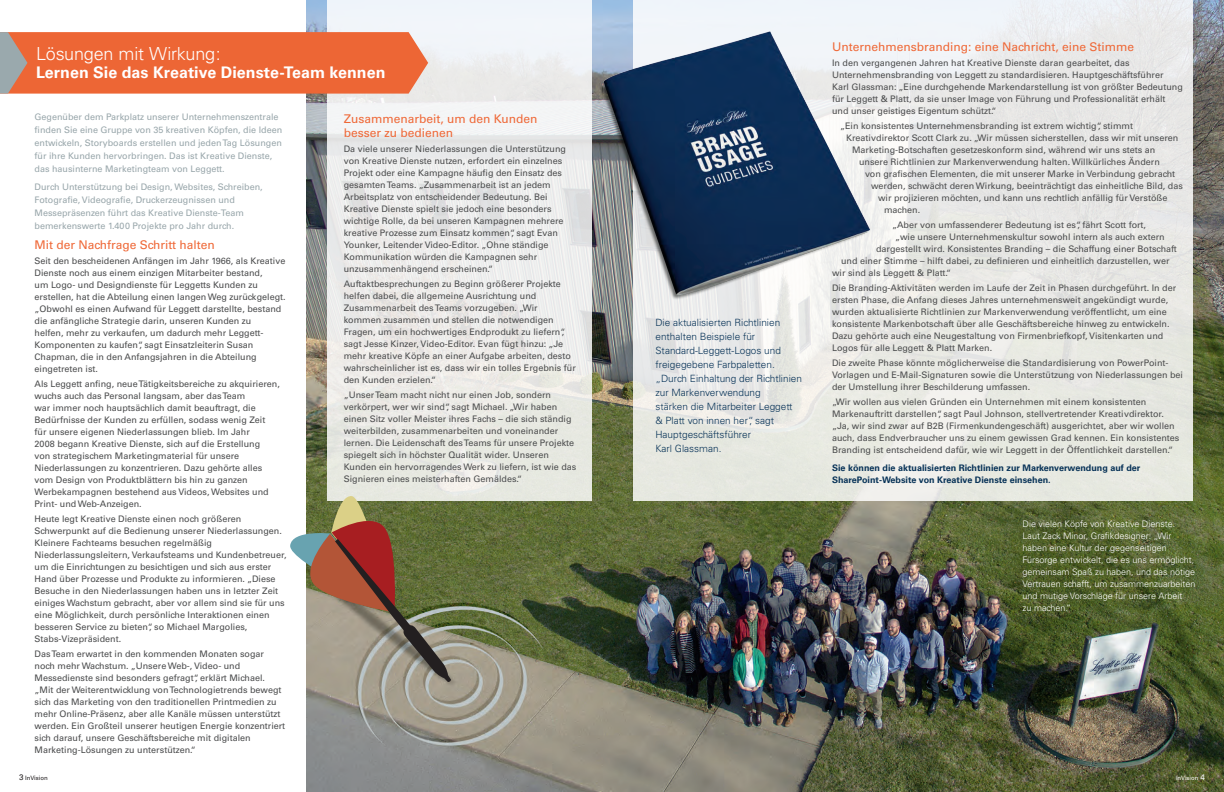
<style>
.page{position:relative;width:1224px;height:792px;background:#fff}
.page>*{position:absolute;margin:0;border:0;box-sizing:border-box;transform-origin:0 0}
.t1{font:300 18px "Univers";letter-spacing:-.01em;color:#fff}
.t2{font:700 16px "Univers";letter-spacing:.005em;color:#fff}
.t3{font:12px/14px "Univers";color:#ef6837}
.t4{font:300 10px/14px "Univers";color:#073257}
.t5{font:9px/12px "Univers";color:#4b4c4d}
.t6{font:9px/13px "Univers";color:#98a6aa}
.t7{font:300 9px/12px "Univers";color:#fff}
.t8{font:700 9px/12px "Univers";color:#073257}
.t9{font:6px "Univers";letter-spacing:-.01em;color:#231f20}
.t10{font:6px "Univers";letter-spacing:-.01em;color:#fff}
.s1{font-size:8px}
</style>
<div class="page">
<img style="left:306px;top:0;width:297px;height:792px">
<svg style="left:328px;top:0;width:264px;height:501px;fill:#ecebea"></svg>
<svg style="left:0;top:32px;width:428px;height:62px;background:#e96c3f"></svg>
<img style="left:552px;top:0;width:51px;height:341px">
<svg style="left:290px;top:495px;width:161px;height:187px;background:#97866f"></svg>
<img style="left:603px;top:0;width:621px;height:792px">
<svg style="left:634px;top:0;width:559px;height:501px;background:#c9ced1"></svg>
<h1 class="t1" style="left:36px;top:42px;width:186px">Lösungen mit Wirkung:</h1>
<h2 class="t2" style="left:36px;top:63px;width:351px">Lernen Sie das Kreative Dienste-Team kennen</h2>
<h3 class="t3" style="left:344px;top:112px;width:195px">Zusammenarbeit, um den Kunden besser zu bedienen</h3>
<p class="t5" style="left:344px;top:143px;width:224px">Da viele unserer Niederlassungen die Unterstützung von Kreative Dienste nutzen, erfordert ein einzelnes Projekt oder eine Kampagne häufig den Einsatz des gesamten Teams. „Zusammenarbeit ist an jedem Arbeitsplatz von entscheidender Bedeutung. Bei Kreative Dienste spielt sie jedoch eine besonders wichtige Rolle, da bei unseren Kampagnen mehrere kreative Prozesse zum Einsatz kommen“, sagt Evan Younker, Leitender Video-Editor. „Ohne ständige Kommunikation würden die Kampagnen sehr unzusammenhängend erscheinen.“</p>
<p class="t5" style="left:344px;top:278px;width:234px">Auftaktbesprechungen zu Beginn größerer Projekte helfen dabei, die allgemeine Ausrichtung und Zusammenarbeit des Teams vorzugeben. „Wir kommen zusammen und stellen die notwendigen Fragen, um ein hochwertiges Endprodukt zu liefern“, sagt Jesse Kinzer, Video-Editor. Evan fügt hinzu: „Je mehr kreative Köpfe an einer Aufgabe arbeiten, desto wahrscheinlicher ist es, dass wir ein tolles Ergebnis für den Kunden erzielen.“</p>
<p class="t5" style="left:344px;top:389px;width:234px">„Unser Team macht nicht nur einen Job, sondern verkörpert, wer wir sind“, sagt Michael. „Wir haben einen Sitz voller Meister ihres Fachs – die sich ständig weiterbilden, zusammenarbeiten und voneinander lernen. Die Leidenschaft des Teams für unsere Projekte spiegelt sich in höchster Qualität wider. Unseren Kunden ein hervorragendes Werk zu liefern, ist wie das Signieren eines meisterhaften Gemäldes.“</p>
<p class="t6" style="left:35px;top:111px;width:249px">Gegenüber dem Parkplatz unserer Unternehmenszentrale finden Sie eine Gruppe von 35 kreativen Köpfen, die Ideen entwickeln, Storyboards erstellen und jeden Tag Lösungen für ihre Kunden hervorbringen. Das ist Kreative Dienste, das hausinterne Marketingteam von Leggett.</p>
<p class="t6" style="left:35px;top:181px;width:230px">Durch Unterstützung bei Design, Websites, Schreiben, Fotografie, Videografie, Druckerzeugnissen und Messepräsenzen führt das Kreative Dienste-Team bemerkenswerte 1.400 Projekte pro Jahr durch.</p>
<h3 class="t3" style="left:35px;top:238px;width:182px">Mit der Nachfrage Schritt halten</h3>
<p class="t5" style="left:35px;top:255px;width:253px">Seit den bescheidenen Anfängen im Jahr 1966, als Kreative Dienste noch aus einem einzigen Mitarbeiter bestand,<br>um Logo- und Designdienste für Leggetts Kunden zu erstellen, hat die Abteilung einen langen Weg zurückgelegt. „Obwohl es einen Aufwand für Leggett darstellte, bestand die anfängliche Strategie darin, unseren Kunden zu<br>helfen, mehr zu verkaufen, um dadurch mehr Leggett-Komponenten zu kaufen“, sagt Einsatzleiterin Susan Chapman, die in den Anfangsjahren in die Abteilung eingetreten ist.</p>
<p class="t5" style="left:35px;top:378px;width:247px">Als Leggett anfing, neue Tätigkeitsbereiche zu akquirieren, wuchs auch das Personal langsam, aber das Team<br>war immer noch hauptsächlich damit beauftragt, die Bedürfnisse der Kunden zu erfüllen, sodass wenig Zeit<br>für unsere eigenen Niederlassungen blieb. Im Jahr<br>2008 begann Kreative Dienste, sich auf die Erstellung<br>von strategischem Marketingmaterial für unsere Niederlassungen zu konzentrieren. Dazu gehörte alles vom Design von Produktblättern bis hin zu ganzen Werbekampagnen bestehend aus Videos, Websites und Print- und Web-Anzeigen.</p>
<p class="t5" style="left:35px;top:513px;width:253px">Heute legt Kreative Dienste einen noch größeren Schwerpunkt auf die Bedienung unserer Niederlassungen.<br>Kleinere Fachteams besuchen regelmäßig Niederlassungsleitern, Verkaufsteams und Kundenbetreuer, um die Einrichtungen zu besichtigen und sich aus erster Hand über Prozesse und Produkte zu informieren. „Diese Besuche in den Niederlassungen haben uns in letzter Zeit einiges Wachstum gebracht, aber vor allem sind sie für uns eine Möglichkeit, durch persönliche Interaktionen einen besseren Service zu bieten“, so Michael Margolies, Stabs-Vizepräsident.</p>
<p class="t5" style="left:35px;top:648px;width:252px">Das Team erwartet in den kommenden Monaten sogar noch mehr Wachstum. „Unsere Web-, Video- und Messedienste sind besonders gefragt“, erklärt Michael. „Mit der Weiterentwicklung von Technologietrends bewegt sich das Marketing von den traditionellen Printmedien zu mehr Online-Präsenz, aber alle Kanäle müssen unterstützt werden. Ein Großteil unserer heutigen Energie konzentriert sich darauf, unsere Geschäftsbereiche mit digitalen Marketing-Lösungen zu unterstützen.“</p>
<p class="t9" style="left:19px;top:775px;width:30px"><span class="s1">3</span> InVision</p>
<p class="t4" style="left:655px;top:316px;width:148px">Die aktualisierten Richtlinien enthalten Beispiele für<br>Standard-Leggett-Logos und freigegebene Farbpaletten. „Durch Einhaltung der Richtlinien zur Markenverwendung<br>stärken die Mitarbeiter Leggett &amp; Platt von innen her“, sagt<br>Hauptgeschäftsführer<br>Karl Glassman.</p>
<h3 class="t3" style="left:832px;top:40px;width:304px">Unternehmensbranding: eine Nachricht, eine Stimme</h3>
<p class="t5" style="left:832px;top:57px;width:352px">In den vergangenen Jahren hat Kreative Dienste daran gearbeitet, das Unternehmensbranding von Leggett zu standardisieren. Hauptgeschäftsführer<br>Karl Glassman: „Eine durchgehende Markendarstellung ist von größter Bedeutung für Leggett &amp; Platt, da sie unser Image von Führung und Professionalität erhält und unser geistiges Eigentum schützt.“</p>
<p class="t5" style="left:840px;top:120px;width:294px">„Ein konsistentes Unternehmensbranding ist extrem wichtig“, stimmt</p>
<p class="t5" style="left:846px;top:132px;width:334px">Kreativdirektor Scott Clark zu. „Wir müssen sicherstellen, dass wir mit unseren</p>
<p class="t5" style="left:852px;top:144px;width:305px">Marketing-Botschaften gesetzeskonform sind, während wir uns stets an</p>
<p class="t5" style="left:859px;top:156px;width:302px">unsere Richtlinien zur Markenverwendung halten. Willkürliches Ändern</p>
<p class="t5" style="left:865px;top:168px;width:312px">von grafischen Elementen, die mit unserer Marke in Verbindung gebracht</p>
<p class="t5" style="left:871px;top:180px;width:313px">werden, schwächt deren Wirkung, beeinträchtigt das einheitliche Bild, das</p>
<p class="t5" style="left:878px;top:192px;width:291px">wir projizieren möchten, und kann uns rechtlich anfällig für Verstöße</p>
<p class="t5" style="left:884px;top:204px;width:38px">machen.</p>
<p class="t5" style="left:892px;top:219px;width:255px">„Aber von umfassenderer Bedeutung ist es“, fährt Scott fort,</p>
<p class="t5" style="left:895px;top:231px;width:271px">„wie unsere Unternehmenskultur sowohl intern als auch extern</p>
<p class="t5" style="left:876px;top:243px;width:302px">dargestellt wird. Konsistentes Branding – die Schaffung einer Botschaft</p>
<p class="t5" style="left:841px;top:255px;width:330px">und einer Stimme – hilft dabei, zu definieren und einheitlich darzustellen, wer</p>
<p class="t5" style="left:832px;top:267px;width:120px">wir sind als Leggett &amp; Platt.“</p>
<p class="t5" style="left:832px;top:282px;width:346px">Die Branding-Aktivitäten werden im Laufe der Zeit in Phasen durchgeführt. In der ersten Phase, die Anfang dieses Jahres unternehmensweit angekündigt wurde, wurden aktualisierte Richtlinien zur Markenverwendung veröffentlicht, um eine konsistente Markenbotschaft über alle Geschäftsbereiche hinweg zu entwickeln.<br>Dazu gehörte auch eine Neugestaltung von Firmenbriefkopf, Visitenkarten und Logos für alle Leggett &amp; Platt Marken.</p>
<p class="t5" style="left:832px;top:357px;width:352px">Die zweite Phase könnte möglicherweise die Standardisierung von PowerPoint-<br>Vorlagen und E-Mail-Signaturen sowie die Unterstützung von Niederlassungen bei der Umstellung ihrer Beschilderung umfassen.</p>
<p class="t5" style="left:832px;top:396px;width:349px">„Wir wollen aus vielen Gründen ein Unternehmen mit einem konsistenten Markenauftritt darstellen“, sagt Paul Johnson, stellvertretender Kreativdirektor. „Ja, wir sind zwar auf B2B (Firmenkundengeschäft) ausgerichtet, aber wir wollen auch, dass Endverbraucher uns zu einem gewissen Grad kennen. Ein konsistentes Branding ist entscheidend dafür, wie wir Leggett in der Öffentlichkeit darstellen.“</p>
<p class="t8" style="left:832px;top:462px;width:310px">Sie können die aktualisierten Richtlinien zur Markenverwendung auf der<br>SharePoint-Website von Kreative Dienste einsehen.</p>
<p class="t7" style="left:1023px;top:518px;width:175px">Die vielen Köpfe von Kreative Dienste.<br>Laut Zack Minor, Grafikdesigner: „Wir haben eine Kultur der gegenseitigen Fürsorge entwickelt, die es uns ermöglicht, gemeinsam Spaß zu haben, und das nötige Vertrauen schafft, um zusammenzuarbeiten und mutige Vorschläge für unsere Arbeit<br>zu machen.“</p>
<p class="t10" style="left:1176px;top:775px;width:30px">InVision <span class="s1">4</span></p>
</div>
